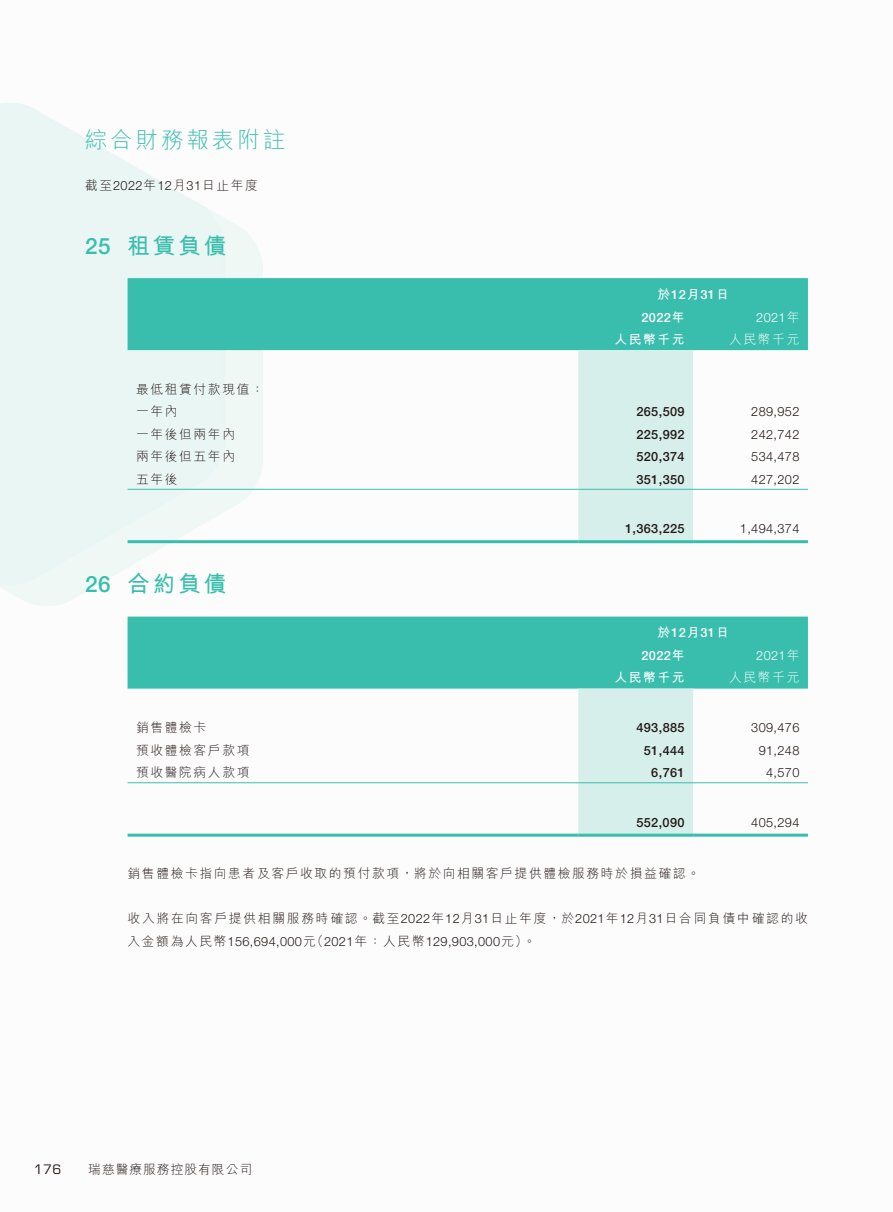
<style>
.page{position:relative;width:893px;height:1212px;background:#fff}
.page>*{position:absolute;margin:0;border:0;box-sizing:border-box;transform-origin:0 0}
.t1{font:700 22.5px "M Hei HK";letter-spacing:.13em;color:#39beae}
.t2{font:300 22.5px "M Hei HK";letter-spacing:.13em;color:#39beae}
.t3{font:300 12.75px/22.5px "M Hei HK";letter-spacing:.13em;color:#231916}
.t4{font:300 12.75px "Helvetica Neue LT Std";letter-spacing:.03em;color:#231916}
.t5{font:500 12.75px "Helvetica Neue LT Std";letter-spacing:.03em;color:#231916}
.t6{font:500 12.75px/22.5px "Helvetica Neue LT Std";letter-spacing:.03em;color:#fff}
.t7{font:300 12.75px "M Hei HK";letter-spacing:.08em;color:#231916}
.t8{font:300 12.75px "Helvetica Neue LT Std";letter-spacing:.03em;color:#fff}
.t9{font:700 12.75px "M Hei HK";letter-spacing:.13em;color:#fff}
.t10{font:300 12.75px "M Hei HK";letter-spacing:.13em;color:#fff}
.t11{font:12.75px "Eurostile LT Std";color:#231916}
.s1{font-family:"Helvetica Neue LT Std"}
.s2{font-family:"Helvetica Neue LT Std";font-weight:500}
.s3{font-family:"M Hei HK";font-weight:700}
.s4{font-family:"M Hei HK"}
</style>
<div class="page">
<div style="left:128px;top:278px;width:680px;height:72px;background:#39beae"></div>
<div style="left:578px;top:350px;width:115px;height:190px;background:#d6efea"></div>
<hr style="left:128px;top:489px;width:450px;height:1px;background:#39beae">
<hr style="left:578px;top:489px;width:115px;height:1px;background:#39beae">
<hr style="left:693px;top:489px;width:115px;height:1px;background:#39beae">
<hr style="left:128px;top:540px;width:450px;height:3px;background:#39beae">
<hr style="left:578px;top:540px;width:115px;height:3px;background:#39beae">
<hr style="left:693px;top:540px;width:115px;height:3px;background:#39beae">
<div style="left:128px;top:616px;width:680px;height:73px;background:#39beae"></div>
<div style="left:578px;top:689px;width:115px;height:145px;background:#d6efea"></div>
<hr style="left:128px;top:782px;width:450px;height:1px;background:#39beae">
<hr style="left:578px;top:782px;width:115px;height:1px;background:#39beae">
<hr style="left:693px;top:782px;width:115px;height:1px;background:#39beae">
<hr style="left:128px;top:834px;width:450px;height:3px;background:#39beae">
<hr style="left:578px;top:834px;width:115px;height:3px;background:#39beae">
<hr style="left:693px;top:834px;width:115px;height:3px;background:#39beae">
<h1 class="t2" style="left:85px;top:128px;width:202px">綜合財務報表附註</h1>
<p class="t3" style="left:85px;top:174px;width:174px">截至<span class="s1">2022</span>年<span class="s1">12</span>月<span class="s1">31</span>日止年度</p>
<h1 class="t1" style="left:85px;top:229px;width:143px"><span class="s2">25</span> 租賃負債</h1>
<p class="t3" style="left:136px;top:377px;width:129px">最低租賃付款現值：一年內</p>
<p class="t6" style="left:641px;top:283px;width:89px;text-indent:16px"><span class="s3">於</span>12<span class="s3">月</span>31<span class="s3">日<br></span>2022<span class="s3">年</span></p>
<p class="t8" style="left:756px;top:309px;width:45px">2021<span class="s4">年</span></p>
<p class="t9" style="left:614px;top:330px;width:72px">人民幣千元</p>
<p class="t10" style="left:729px;top:333px;width:72px">人民幣千元</p>
<p class="t5" style="left:636px;top:404px;width:50px">265,509</p>
<p class="t4" style="left:751px;top:404px;width:50px">289,952</p>
<p class="t3" style="left:136px;top:422px;width:101px">一年後但兩年內</p>
<p class="t5" style="left:636px;top:426px;width:50px">225,992</p>
<p class="t4" style="left:751px;top:426px;width:50px">242,742</p>
<p class="t3" style="left:136px;top:445px;width:101px">兩年後但五年內</p>
<p class="t5" style="left:636px;top:449px;width:50px">520,374</p>
<p class="t4" style="left:751px;top:449px;width:50px">534,478</p>
<p class="t3" style="left:136px;top:467px;width:43px">五年後</p>
<p class="t5" style="left:636px;top:471px;width:50px">351,350</p>
<p class="t4" style="left:751px;top:471px;width:50px">427,202</p>
<p class="t5" style="left:625px;top:521px;width:61px">1,363,225</p>
<p class="t4" style="left:740px;top:521px;width:61px">1,494,374</p>
<h1 class="t1" style="left:85px;top:568px;width:143px"><span class="s2">26</span> 合約負債</h1>
<p class="t6" style="left:641px;top:621px;width:89px;text-indent:16px"><span class="s3">於</span>12<span class="s3">月</span>31<span class="s3">日<br></span>2022<span class="s3">年</span></p>
<p class="t8" style="left:756px;top:648px;width:45px">2021<span class="s4">年</span></p>
<p class="t9" style="left:614px;top:668px;width:72px">人民幣千元</p>
<p class="t10" style="left:729px;top:671px;width:72px">人民幣千元</p>
<p class="t3" style="left:136px;top:716px;width:72px">銷售體檢卡</p>
<p class="t5" style="left:636px;top:720px;width:50px">493,885</p>
<p class="t4" style="left:751px;top:720px;width:50px">309,476</p>
<p class="t3" style="left:136px;top:738px;width:115px">預收體檢客戶款項</p>
<p class="t5" style="left:644px;top:742px;width:42px">51,444</p>
<p class="t4" style="left:759px;top:742px;width:42px">91,248</p>
<p class="t3" style="left:136px;top:761px;width:115px">預收醫院病人款項</p>
<p class="t5" style="left:651px;top:765px;width:35px">6,761</p>
<p class="t4" style="left:766px;top:765px;width:35px">4,570</p>
<p class="t5" style="left:636px;top:814px;width:50px">552,090</p>
<p class="t4" style="left:751px;top:814px;width:50px">405,294</p>
<p class="t3" style="left:128px;top:862px;width:574px">銷售體檢卡指向患者及客戶收取的預付款項，將於向相關客戶提供體檢服務時於損益確認。</p>
<p class="t3" style="left:128px;top:907px;width:682px">收入將在向客戶提供相關服務時確認。截至<span class="s1">2022</span>年<span class="s1">12</span>月<span class="s1">31</span>日止年度，於<span class="s1">2021</span>年<span class="s1">12</span>月<span class="s1">31</span>日合同負債中確認的收</p>
<p class="t4" style="left:128px;top:933px;width:410px"><span class="s4">入金額為人民幣</span>156,694,000<span class="s4">元（</span>2021<span class="s4">年：人民幣</span>129,903,000<span class="s4">元）。</span></p>
<p class="t11" style="left:34px;top:1161px;width:29px">176</p>
<p class="t7" style="left:88px;top:1163px;width:165px">瑞慈醫療服務控股有限公司</p>
</div>
